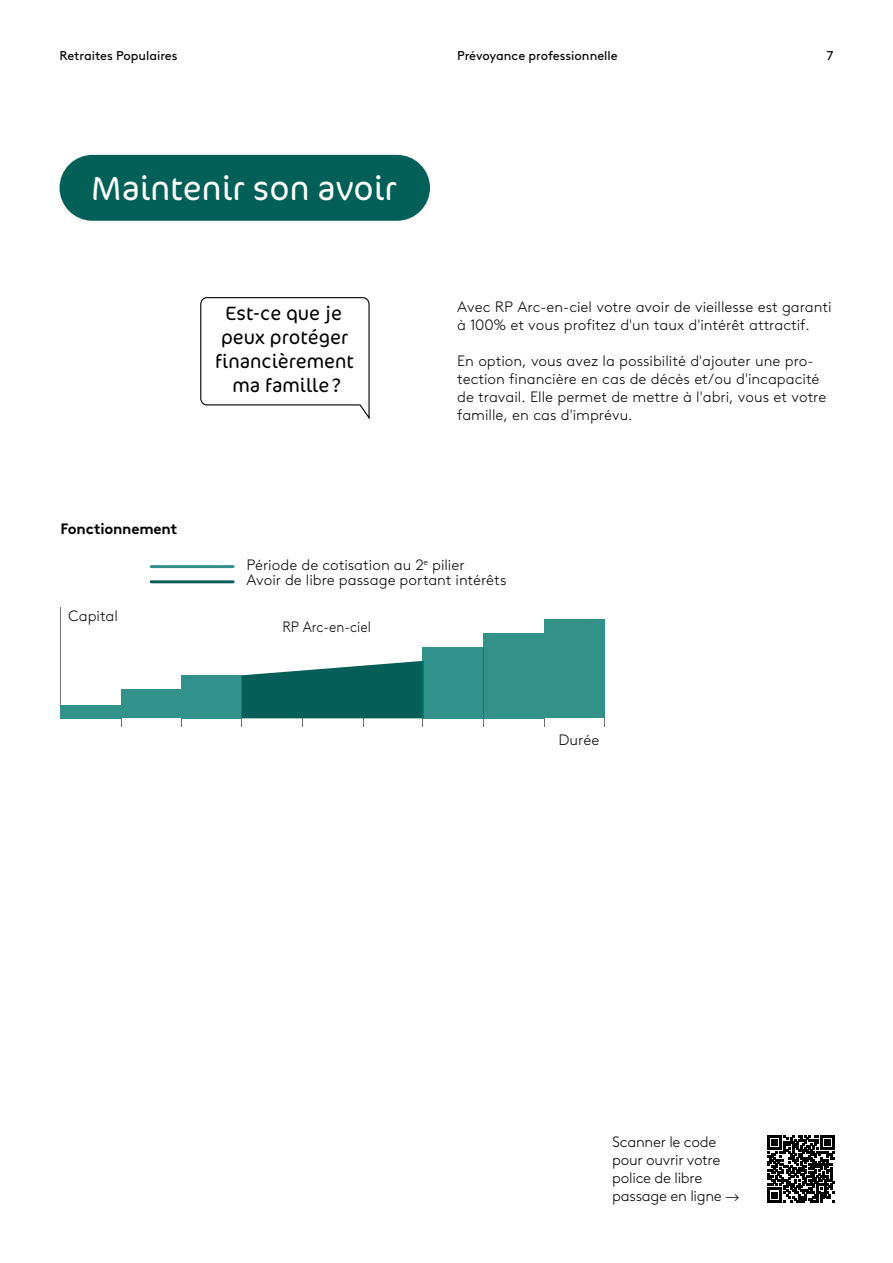
<style>
.page{position:relative;width:893px;height:1263px;background:#fff}
.page>*{position:absolute;margin:0;border:0;box-sizing:border-box;transform-origin:0 0}
.Normal_e{font:300 33.9px "Cocon OT";color:#fff}
.Normal_e-2{font:300 19.5px/24px "Cocon OT";color:#000;text-align:center}
.Normal_e-3{font:300 15px/18px "Brown LL";color:#000}
.Texte_courant{font:300 15px/18px "Brown LL";letter-spacing:-.015em;color:#000}
.Texte_courant-2{font:700 15px "Brown LL";letter-spacing:-.015em;color:#000}
.Texte_Puces{font:300 15px "Brown LL";color:#000;scale:.91 1}
.Texte_Puces-2{font:300 15px "Brown LL";color:#000}
.t1{font:12.75px "Brown LL";color:#000}
</style>
<div class="page">
<svg style="left:200px;top:297px;width:170px;height:123px"></svg>
<div style="left:61px;top:705px;width:60px;height:13px;background:#33918b"></div>
<div style="left:121px;top:689px;width:60px;height:29px;background:#33918b"></div>
<div style="left:181px;top:675px;width:61px;height:43px;background:#33918b"></div>
<div style="left:423px;top:647px;width:61px;height:71px;background:#33918b"></div>
<div style="left:483px;top:633px;width:61px;height:85px;background:#339189"></div>
<div style="left:544px;top:619px;width:61px;height:99px;background:#339189"></div>
<hr style="left:60px;top:607px;width:1px;height:98px;background:#706f6f">
<svg style="left:241px;top:661px;width:183px;height:66px"></svg>
<hr style="left:151px;top:565px;width:82px;height:3px;background:#00766e">
<hr style="left:151px;top:580px;width:82px;height:3px;background:#055e58">
<div style="left:60px;top:155px;width:370px;height:66px;background:#036059;border-radius:33px"></div>
<svg style="left:768px;top:1135px;width:67px;height:67px"></svg>
<p class="t1" style="left:60px;top:46px;width:119px">Retraites Populaires</p>
<p class="t1" style="left:457px;top:46px;width:162px">Prévoyance professionnelle</p>
<p class="t1" style="left:827px;top:46px;width:8px">7</p>
<p class="Normal_e" style="left:91px;top:169px;width:307px">Maintenir son avoir</p>
<p class="Normal_e-2" style="left:215px;top:302px;width:140px">Est-ce que je peux protéger financièrement ma famille?</p>
<p class="Texte_courant-2" style="left:60px;top:517px;width:118px">Fonctionnement</p>
<p class="Normal_e-3" style="left:457px;top:297px;width:376px">Avec RP Arc-en-ciel votre avoir de vieillesse est garanti à 100% et vous profitez d'un taux d'intérêt attractif.</p>
<p class="Normal_e-3" style="left:457px;top:351px;width:371px">En option, vous avez la possibilité d'ajouter une pro&shy;tection financière en cas de décès et/ou d'incapacité de travail. Elle permet de mettre à l'abri, vous et votre famille, en cas d'imprévu.</p>
<p class="Texte_Puces-2" style="left:68px;top:605px;width:51px">Capital</p>
<p class="Normal_e-3" style="left:247px;top:557px;width:261px;line-height:15px">Période de cotisation au 2<sup>e</sup> pilier<br>Avoir de libre passage portant intérêts</p>
<p class="Texte_Puces" style="left:282px;top:616px;width:99px">RP Arc-en-ciel</p>
<p class="Texte_Puces-2" style="left:558px;top:729px;width:43px">Durée</p>
<p class="Texte_courant" style="left:612px;top:1132px;width:129px">Scanner le code pour ouvrir votre police de libre passage en ligne →</p>
</div>
